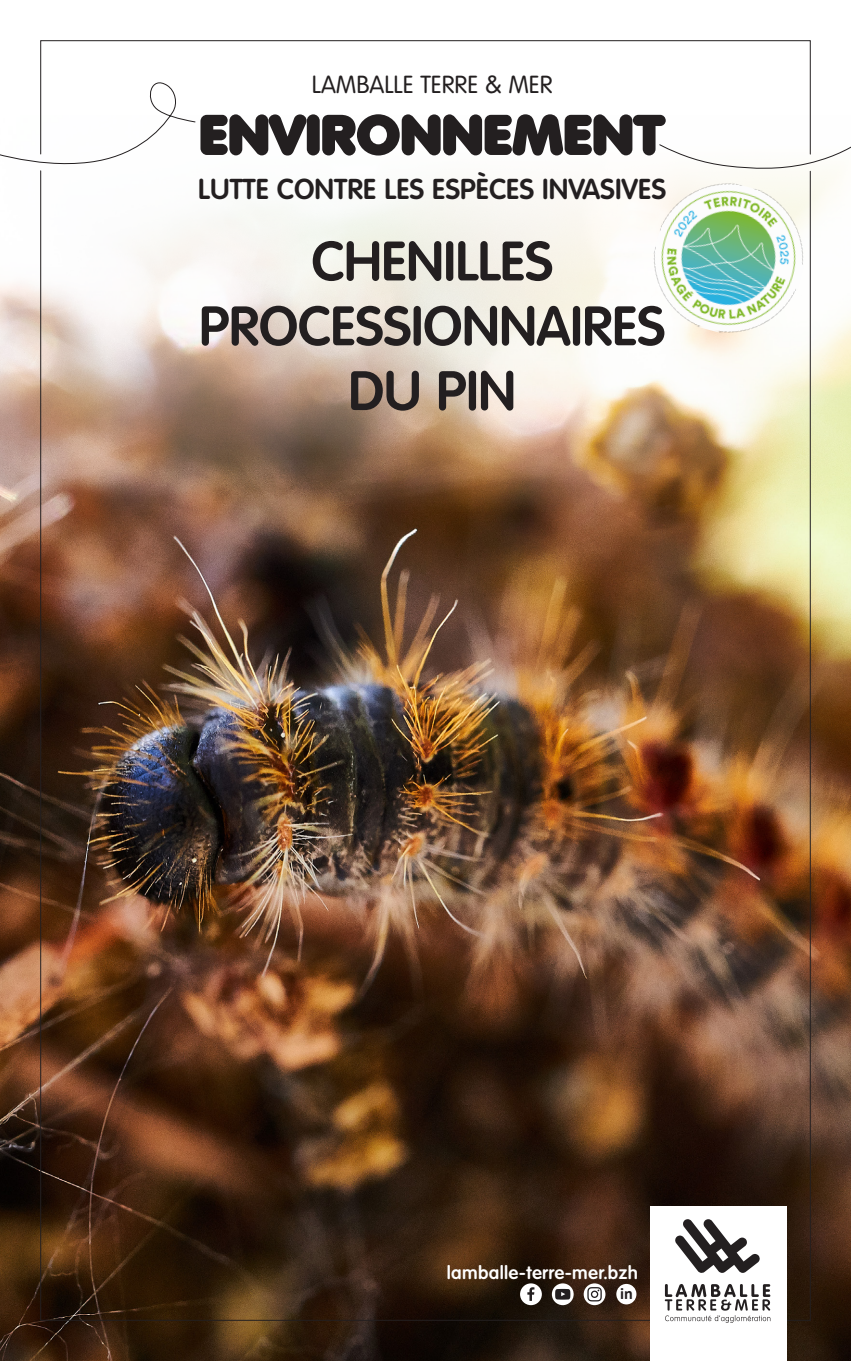
<style>
.page{position:relative;width:851px;height:1361px;background:#fff}
.page>*{position:absolute;margin:0;border:0;box-sizing:border-box;transform-origin:0 0}
.t1{font:900 55.6px "Volkswagen Serial";letter-spacing:-.01em;color:#231f20}
.sous-titre1{font:700 54px "Volkswagen Serial";letter-spacing:-.01em;color:#231f20}
.sous-titre1-2{font:700 28px "Volkswagen Serial";color:#231f20}
.t2{font:24px "Volkswagen Serial";color:#231f20}
.t3{font:700 18px "Volkswagen Serial";letter-spacing:.02em;color:#fff}
.t4{font:700 16.6px "Calibri";color:#231f20}
</style>
<div class="page">
<img style="left:0;top:115px;width:850px;height:1246px">
<div style="left:40px;top:40px;width:770px;height:115px;border:1px solid #231f20"></div>
<svg style="left:0;top:73px;width:196px;height:96px"></svg>
<svg style="left:658px;top:124px;width:192px;height:46px"></svg>
<div style="left:650px;top:1206px;width:136px;height:155px;background:#fff"></div>
<svg style="left:675px;top:1219px;width:84px;height:54px"></svg>
<svg style="left:664px;top:1284px;width:106px;height:38px"></svg>
<div style="left:520px;top:1283px;width:21px;height:22px;background:#fff;border-radius:50%"></div>
<svg style="left:527px;top:1287px;width:7px;height:14px"></svg>
<div style="left:616px;top:1284px;width:20px;height:20px;background:#fff;border-radius:50%"></div>
<svg style="left:551px;top:1283px;width:22px;height:22px"></svg>
<svg style="left:555px;top:1289px;width:15px;height:10px"></svg>
<svg style="left:583px;top:1283px;width:22px;height:22px"></svg>
<svg style="left:587px;top:1287px;width:14px;height:14px"></svg>
<img style="left:638px;top:168px;width:181px;height:181px">
<p class="t2" style="left:312px;top:71px;width:242px">LAMBALLE TERRE &amp; MER</p>
<p class="t1" style="left:199px;top:98px;width:468px">ENVIRONNEMENT</p>
<p class="sous-titre1-2" style="left:198px;top:172px;width:469px">LUTTE CONTRE LES ESPÈCES INVASIVES</p>
<p class="sous-titre1" style="left:311px;top:228px;width:243px">CHENILLES</p>
<p class="sous-titre1" style="left:199px;top:293px;width:467px">PROCESSIONNAIRES</p>
<p class="sous-titre1" style="left:348px;top:358px;width:169px">DU PIN</p>
<p class="t3" style="left:446px;top:1261px;width:193px">lamballe-terre-mer.bzh</p>
<p class="t4" style="left:620px;top:1282px;width:14px">in</p>
</div>
